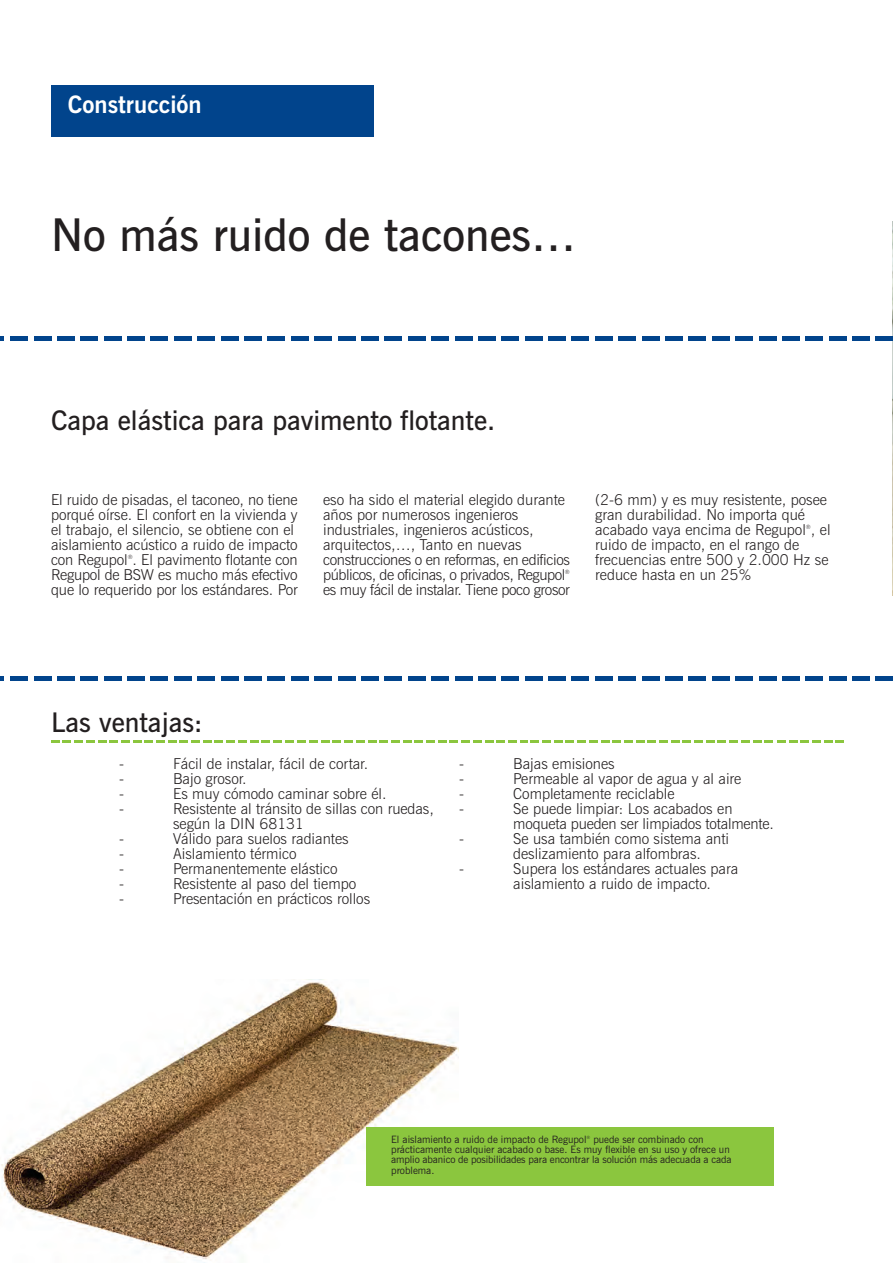
<style>
.page{position:relative;width:893px;height:1263px;background:#fff}
.page>*{position:absolute;margin:0;border:0;box-sizing:border-box;transform-origin:0 0}
.t1{font:600 45px "News Gothic BT";color:#231f20}
.t2{font:600 27px "News Gothic BT";color:#231f20}
.t3{font:700 24px "News Gothic BT";color:#fff}
.t4{font:300 15px/15px "News Gothic BT";color:#231f20}
.t5{font:300 15px "News Gothic BT";letter-spacing:-.02em;color:#231f20}
.t6{font:10.2px/10.2px "News Gothic BT";color:#231f20}
.t7{font:300 6px "News Gothic BT";color:#231f20}
.t8{font:300 4.5px "News Gothic BT";color:#231f20}
</style>
<div class="page">
<div style="left:51px;top:85px;width:322px;height:51px;background:#01448c"></div>
<svg style="left:51px;top:740px;width:793px;height:2px"></svg>
<img style="left:1px;top:982px;width:458px;height:281px">
<div style="left:367px;top:1127px;width:407px;height:59px;background:#8bc63e"></div>
<img style="left:892px;top:221px;width:1px;height:374px">
<svg style="left:0;top:676px;width:4px;height:4px"></svg>
<hr style="left:572px;top:676px;width:17px;height:4px;background:#01448c">
<hr style="left:548px;top:676px;width:18px;height:4px;background:#01448c">
<hr style="left:525px;top:676px;width:17px;height:4px;background:#01448c">
<hr style="left:502px;top:676px;width:17px;height:4px;background:#01448c">
<hr style="left:478px;top:676px;width:17px;height:4px;background:#01448c">
<hr style="left:455px;top:676px;width:17px;height:4px;background:#01448c">
<hr style="left:432px;top:676px;width:17px;height:4px;background:#01448c">
<hr style="left:408px;top:676px;width:17px;height:4px;background:#01448c">
<hr style="left:385px;top:676px;width:17px;height:4px;background:#01448c">
<hr style="left:361px;top:676px;width:17px;height:4px;background:#01448c">
<hr style="left:338px;top:676px;width:17px;height:4px;background:#01448c">
<hr style="left:315px;top:676px;width:17px;height:4px;background:#01448c">
<hr style="left:291px;top:676px;width:17px;height:4px;background:#01448c">
<hr style="left:268px;top:676px;width:17px;height:4px;background:#01448c">
<hr style="left:244px;top:676px;width:17px;height:4px;background:#01448c">
<hr style="left:221px;top:676px;width:17px;height:4px;background:#01448c">
<hr style="left:198px;top:676px;width:17px;height:4px;background:#01448c">
<hr style="left:174px;top:676px;width:17px;height:4px;background:#01448c">
<hr style="left:151px;top:676px;width:17px;height:4px;background:#01448c">
<hr style="left:128px;top:676px;width:17px;height:4px;background:#01448c">
<hr style="left:104px;top:676px;width:17px;height:4px;background:#01448c">
<hr style="left:81px;top:676px;width:17px;height:4px;background:#01448c">
<hr style="left:57px;top:676px;width:17px;height:4px;background:#01448c">
<hr style="left:34px;top:676px;width:17px;height:4px;background:#01448c">
<hr style="left:11px;top:676px;width:17px;height:4px;background:#01448c">
<hr style="left:595px;top:676px;width:17px;height:4px;background:#01448c">
<hr style="left:619px;top:676px;width:17px;height:4px;background:#01448c">
<hr style="left:642px;top:676px;width:17px;height:4px;background:#01448c">
<hr style="left:665px;top:676px;width:17px;height:4px;background:#01448c">
<hr style="left:689px;top:676px;width:17px;height:4px;background:#01448c">
<hr style="left:712px;top:676px;width:17px;height:4px;background:#01448c">
<hr style="left:736px;top:676px;width:17px;height:4px;background:#01448c">
<hr style="left:759px;top:676px;width:17px;height:4px;background:#01448c">
<hr style="left:782px;top:676px;width:17px;height:4px;background:#01448c">
<hr style="left:806px;top:676px;width:17px;height:4px;background:#01448c">
<hr style="left:829px;top:676px;width:17px;height:4px;background:#01448c">
<hr style="left:853px;top:676px;width:17px;height:4px;background:#01448c">
<hr style="left:876px;top:676px;width:17px;height:4px;background:#01448c">
<hr style="left:876px;top:336px;width:17px;height:4px;background:#01448c">
<hr style="left:853px;top:336px;width:17px;height:4px;background:#01448c">
<hr style="left:829px;top:336px;width:17px;height:4px;background:#01448c">
<hr style="left:806px;top:336px;width:17px;height:4px;background:#01448c">
<hr style="left:782px;top:336px;width:17px;height:4px;background:#01448c">
<hr style="left:759px;top:336px;width:17px;height:4px;background:#01448c">
<hr style="left:736px;top:336px;width:17px;height:4px;background:#01448c">
<hr style="left:712px;top:336px;width:17px;height:4px;background:#01448c">
<hr style="left:689px;top:336px;width:17px;height:4px;background:#01448c">
<hr style="left:665px;top:336px;width:17px;height:4px;background:#01448c">
<hr style="left:642px;top:336px;width:17px;height:4px;background:#01448c">
<hr style="left:619px;top:336px;width:17px;height:4px;background:#01448c">
<hr style="left:595px;top:336px;width:17px;height:4px;background:#01448c">
<hr style="left:572px;top:336px;width:17px;height:4px;background:#01448c">
<hr style="left:548px;top:336px;width:18px;height:4px;background:#01448c">
<hr style="left:525px;top:336px;width:17px;height:4px;background:#01448c">
<hr style="left:502px;top:336px;width:17px;height:4px;background:#01448c">
<hr style="left:478px;top:336px;width:17px;height:4px;background:#01448c">
<hr style="left:455px;top:336px;width:17px;height:4px;background:#01448c">
<hr style="left:432px;top:336px;width:17px;height:4px;background:#01448c">
<hr style="left:408px;top:336px;width:17px;height:4px;background:#01448c">
<hr style="left:385px;top:336px;width:17px;height:4px;background:#01448c">
<hr style="left:361px;top:336px;width:17px;height:4px;background:#01448c">
<hr style="left:338px;top:336px;width:17px;height:4px;background:#01448c">
<hr style="left:315px;top:336px;width:17px;height:4px;background:#01448c">
<hr style="left:291px;top:336px;width:17px;height:4px;background:#01448c">
<hr style="left:268px;top:336px;width:17px;height:4px;background:#01448c">
<hr style="left:244px;top:336px;width:17px;height:4px;background:#01448c">
<hr style="left:221px;top:336px;width:17px;height:4px;background:#01448c">
<hr style="left:198px;top:336px;width:17px;height:4px;background:#01448c">
<hr style="left:174px;top:336px;width:17px;height:4px;background:#01448c">
<hr style="left:151px;top:336px;width:17px;height:4px;background:#01448c">
<hr style="left:128px;top:336px;width:17px;height:4px;background:#01448c">
<hr style="left:104px;top:336px;width:17px;height:4px;background:#01448c">
<hr style="left:81px;top:336px;width:17px;height:4px;background:#01448c">
<hr style="left:57px;top:336px;width:17px;height:4px;background:#01448c">
<hr style="left:34px;top:336px;width:17px;height:4px;background:#01448c">
<hr style="left:11px;top:336px;width:17px;height:4px;background:#01448c">
<svg style="left:0;top:336px;width:4px;height:4px"></svg>
<h3 class="t3" style="left:68px;top:95px;width:135px">Construcción</h3>
<h1 class="t1" style="left:51px;top:217px;width:527px">No más ruido de tacones…</h1>
<h2 class="t2" style="left:51px;top:410px;width:446px">Capa elástica para pavimento flotante.</h2>
<p class="t4" style="left:51px;top:493px;width:248px">El ruido de pisadas, el taconeo, no tiene porqué oírse. El confort en la vivienda y el trabajo, el silencio, se obtiene con el aislamiento acústico a ruido de impacto con Regupol . El pavimento flotante con</p>
<p class="t7" style="left:128px;top:555px;width:6px">®</p>
<p class="t4" style="left:51px;top:568px;width:248px">Regupol de BSW es mucho más efectivo que lo requerido por los estándares. Por</p>
<p class="t4" style="left:323px;top:493px;width:248px">eso ha sido el material elegido durante años por numerosos ingenieros industriales, ingenieros acústicos, arquitectos,…, Tanto en nuevas construcciones o en reformas, en edificios públicos, de oficinas, o privados, Regupol</p>
<p class="t7" style="left:565px;top:570px;width:6px">®</p>
<p class="t5" style="left:323px;top:584px;width:248px">es muy fácil de instalar. Tiene poco grosor</p>
<p class="t4" style="left:595px;top:493px;width:237px">(2-6 mm) y es muy resistente, posee gran durabilidad. No importa qué acabado vaya encima de Regupol , el</p>
<p class="t7" style="left:806px;top:525px;width:6px">®</p>
<p class="t4" style="left:595px;top:538px;width:235px">ruido de impacto, en el rango de frecuencias entre 500 y 2.000 Hz se reduce hasta en un 25%</p>
<h2 class="t2" style="left:51px;top:711px;width:153px">Las ventajas:</h2>
<p class="t4" style="left:119px;top:757px;width:6px">-</p>
<p class="t4" style="left:173px;top:757px;width:197px">Fácil de instalar, fácil de cortar.</p>
<p class="t4" style="left:119px;top:772px;width:6px">-</p>
<p class="t4" style="left:173px;top:772px;width:75px">Bajo grosor.</p>
<p class="t4" style="left:119px;top:787px;width:6px">-</p>
<p class="t4" style="left:173px;top:787px;width:215px">Es muy cómodo caminar sobre él.</p>
<p class="t4" style="left:119px;top:802px;width:6px">-</p>
<p class="t4" style="left:173px;top:802px;width:262px">Resistente al tránsito de sillas con ruedas, según la DIN 68131</p>
<p class="t4" style="left:119px;top:832px;width:6px">-</p>
<p class="t4" style="left:173px;top:832px;width:177px">Válido para suelos radiantes</p>
<p class="t4" style="left:119px;top:847px;width:6px">-</p>
<p class="t4" style="left:173px;top:847px;width:125px">Aislamiento térmico</p>
<p class="t4" style="left:119px;top:862px;width:6px">-</p>
<p class="t4" style="left:173px;top:862px;width:166px">Permanentemente elástico</p>
<p class="t4" style="left:119px;top:877px;width:6px">-</p>
<p class="t4" style="left:173px;top:877px;width:185px">Resistente al paso del tiempo</p>
<p class="t4" style="left:119px;top:892px;width:6px">-</p>
<p class="t4" style="left:173px;top:892px;width:199px">Presentación en prácticos rollos</p>
<p class="t4" style="left:459px;top:757px;width:6px">-</p>
<p class="t4" style="left:513px;top:757px;width:103px">Bajas emisiones</p>
<p class="t4" style="left:459px;top:772px;width:6px">-</p>
<p class="t4" style="left:513px;top:772px;width:230px">Permeable al vapor de agua y al aire</p>
<p class="t4" style="left:459px;top:787px;width:6px">-</p>
<p class="t4" style="left:513px;top:787px;width:163px">Completamente reciclable</p>
<p class="t4" style="left:459px;top:802px;width:6px">-</p>
<p class="t4" style="left:513px;top:802px;width:262px">Se puede limpiar: Los acabados en moqueta pueden ser limpiados totalmente.</p>
<p class="t4" style="left:459px;top:832px;width:6px">-</p>
<p class="t4" style="left:513px;top:832px;width:217px">Se usa también como sistema anti deslizamiento para alfombras.</p>
<p class="t4" style="left:459px;top:862px;width:6px">-</p>
<p class="t4" style="left:513px;top:862px;width:226px">Supera los estándares actuales para aislamiento a ruido de impacto.</p>
<p class="t6" style="left:391px;top:1135px;width:197px">El aislamiento a ruido de impacto de Regupol</p>
<p class="t8" style="left:587px;top:1135px;width:5px">®</p>
<p class="t6" style="left:391px;top:1135px;width:342px;text-indent:202px">puede ser combinado con prácticamente cualquier acabado o base. Es muy flexible en su uso y ofrece un amplio abanico de posibilidades para encontrar la solución más adecuada a cada problema.</p>
</div>
